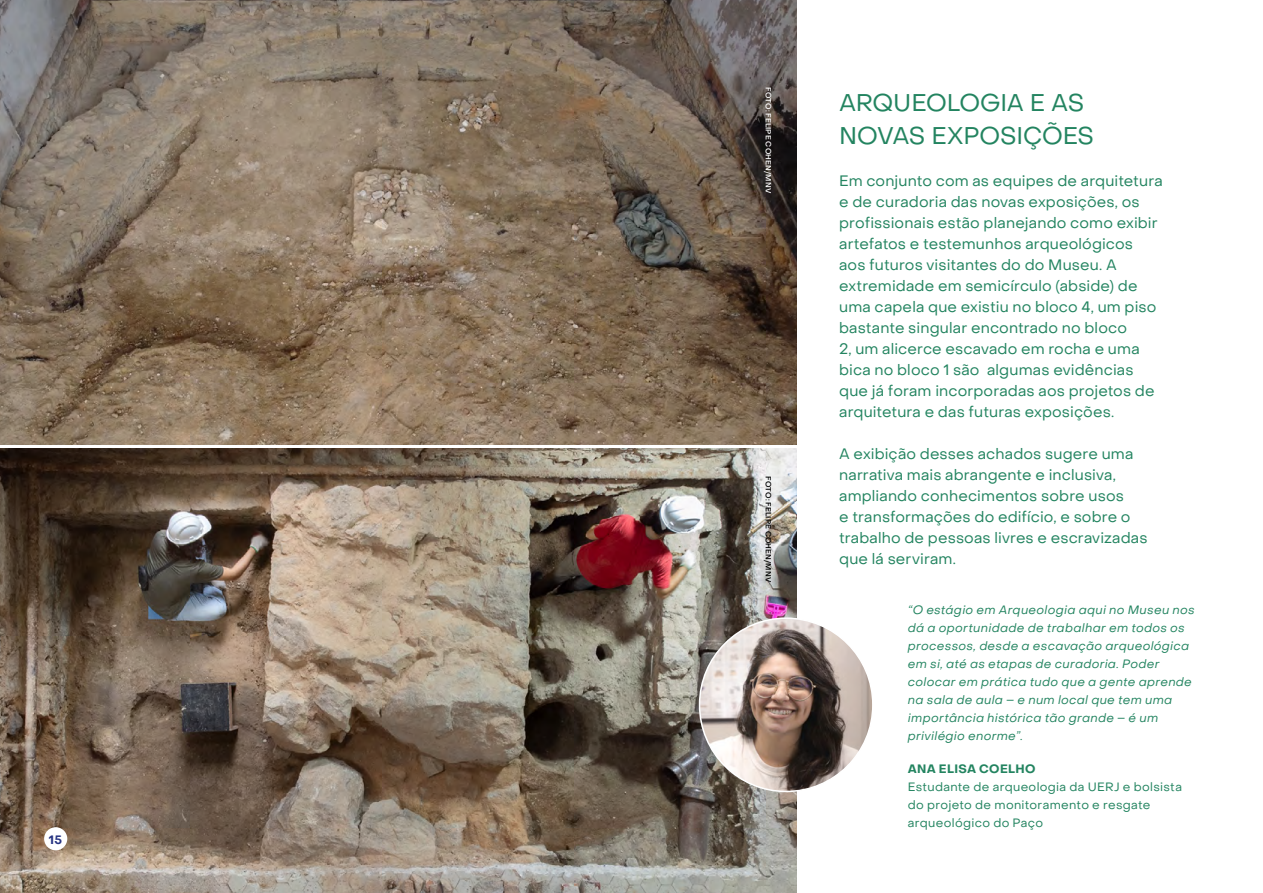
<style>
.page{position:relative;width:1263px;height:893px;background:#fff}
.page>*{position:absolute;margin:0;border:0;box-sizing:border-box;transform-origin:0 0}
.t1{font:24px/33px "Object Sans";letter-spacing:-.005em;color:#238460}
.t2{font:15px/21px "Object Sans";letter-spacing:.01em;color:#238460}
.t3{font:italic 12px/18px "Object Sans";letter-spacing:.025em;color:#238460}
.t4{font:12px/18px "Object Sans";letter-spacing:.03em;color:#238460}
.t5{font:700 12px "Object Sans";letter-spacing:.02em;color:#238460}
.t6{font:700 12px "Object Sans";color:#283583}
.t7{font:500 7.5px "Object Sans";letter-spacing:.015em;color:#fff}
.t8{font:500 7.5px "Object Sans";letter-spacing:.015em;color:#000}
</style>
<div class="page">
<img style="left:0;top:0;width:797px;height:893px">
<hr style="left:0;top:445px;width:803px;height:3px;background:#fff">
<img style="left:699px;top:618px;width:174px;height:173px;border-radius:87px">
<div style="left:44px;top:827px;width:23px;height:23px;background:#fff;border-radius:50%"></div>
<p class="t6" style="left:49px;top:832px;width:15px">15</p>
<p class="t7" style="left:773px;top:87px;width:107px;rotate:90deg">FOTO: FELIPE COHEN/MNV</p>
<p class="t8" style="left:773px;top:476px;width:107px;rotate:90deg">FOTO: FELIPE COHEN/MNV</p>
<h1 class="t1" style="left:839px;top:86px;width:256px">ARQUEOLOGIA E AS<br>NOVAS EXPOSIÇÕES</h1>
<p class="t2" style="left:839px;top:171px;width:325px">Em conjunto com as equipes de arquitetura e de curadoria das novas exposições, os profissionais estão planejando como exibir artefatos e testemunhos arqueológicos aos futuros visitantes do do Museu. A extremidade em semicírculo (abside) de uma capela que existiu no bloco 4, um piso bastante singular encontrado no bloco<br>2, um alicerce escavado em rocha e uma bica no bloco 1 são algumas evidências que já foram incorporadas aos projetos de arquitetura e das futuras exposições.</p>
<p class="t2" style="left:839px;top:444px;width:310px">A exibição desses achados sugere uma narrativa mais abrangente e inclusiva, ampliando conhecimentos sobre usos<br>e transformações do edifício, e sobre o trabalho de pessoas livres e escravizadas que lá serviram.</p>
<p class="t3" style="left:908px;top:601px;width:288px">“O estágio em Arqueologia aqui no Museu nos dá a oportunidade de trabalhar em todos os processos, desde a escavação arqueológica em si, até as etapas de curadoria. Poder colocar em prática tudo que a gente aprende na sala de aula – e num local que tem uma importância histórica tão grande – é um privilégio enorme”.</p>
<p class="t5" style="left:908px;top:761px;width:129px">ANA ELISA COELHO</p>
<p class="t4" style="left:908px;top:778px;width:276px">Estudante de arqueologia da UERJ e bolsista do projeto de monitoramento e resgate arqueológico do Paço</p>
</div>
